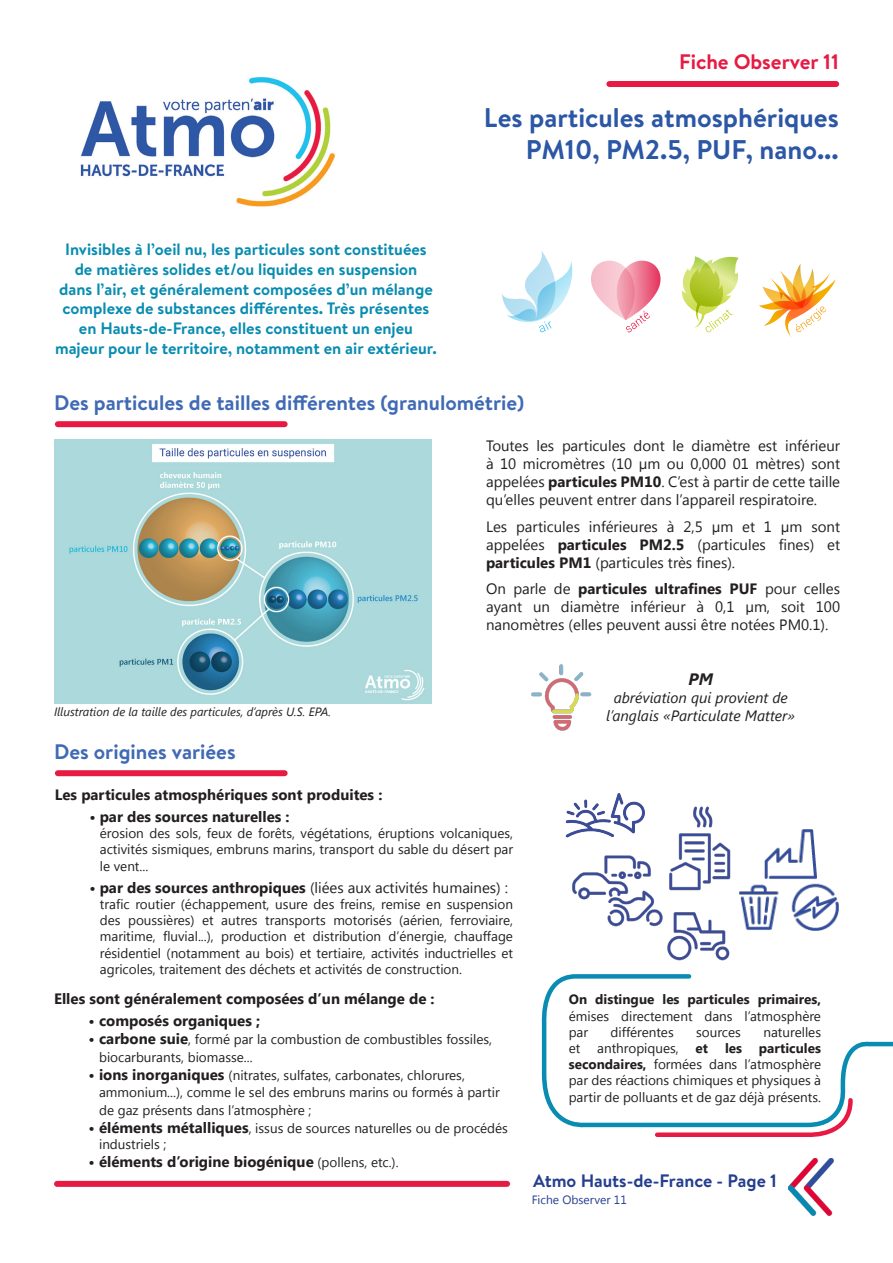
<style>
.page{position:relative;width:893px;height:1263px;background:#fff}
.page>*{position:absolute;margin:0;border:0;box-sizing:border-box;transform-origin:0 0}
.t1{font:700 27px/32.4px "Brandon Text";color:#2c57a5;text-align:right}
.t2{font:700 21px "Brandon Text";color:#406ab4}
.t3{font:700 21px "Brandon Text";color:#e71a43}
.t4{font:700 18px "Brandon Text";color:#253f8e}
.t5{font:700 16.5px/19.8px "Brandon Text";color:#088cb1;text-align:center}
.t6{font:italic 700 16.5px "Segoe UI";color:#231f20}
.t7{font:15px/18px "Segoe UI";color:#231f20;text-align:justify}
.t8{font:700 15px "Segoe UI";color:#231f20}
.t9{font:italic 15px/18px "Segoe UI";color:#231f20;text-align:center}
.t10{font:13.5px/16.2px "Segoe UI";color:#231f20;text-align:justify}
.t11{font:italic 12px "Segoe UI";color:#231f20}
.t12{font:12px "Segoe UI";color:#253f8e}
.s1{font-weight:700}
.s2{font-weight:700;font-size:15px}
.s3{font-weight:400;font-size:13.5px}
</style>
<div class="page">
<svg style="left:541px;top:974px;width:352px;height:154px"></svg>
<div style="left:609px;top:81px;width:227px;height:6px;background:#e71a43"></div>
<div style="left:58px;top:421px;width:227px;height:6px;background:#e71a43"></div>
<img style="left:788px;top:1159px;width:46px;height:56px">
<div style="left:57px;top:1181px;width:450px;height:6px;background:#e71a43"></div>
<img style="left:80px;top:77px;width:255px;height:130px">
<svg style="left:502px;top:251px;width:70px;height:81px"></svg>
<svg style="left:591px;top:261px;width:69px;height:71px"></svg>
<svg style="left:682px;top:256px;width:57px;height:76px"></svg>
<svg style="left:758px;top:263px;width:78px;height:74px"></svg>
<img style="left:531px;top:664px;width:61px;height:67px">
<div style="left:58px;top:770px;width:227px;height:6px;background:#e71a43"></div>
<img style="left:54px;top:439px;width:378px;height:265px">
<img style="left:565px;top:793px;width:80px;height:45px">
<img style="left:572px;top:855px;width:91px;height:72px">
<img style="left:739px;top:829px;width:100px;height:102px">
<img style="left:656px;top:806px;width:75px;height:88px">
<img style="left:667px;top:905px;width:74px;height:56px">
<svg style="left:653px;top:1096px;width:202px;height:41px"></svg>
<p class="t3" style="left:679px;top:47px;width:161px">Fiche Observer 11</p>
<p class="t1" style="left:484px;top:101px;width:356px">Les particules atmosphériques<br>PM10, PM2.5, PUF, nano...</p>
<p class="t5" style="left:55px;top:239px;width:383px">Invisibles à l’oeil nu, les particules sont constituées de matières solides et/ou liquides en suspension<br>dans l’air, et généralement composées d’un mélange complexe de substances différentes. Très présentes en Hauts-de-France, elles constituent un enjeu majeur pour le territoire, notamment en air extérieur.</p>
<p class="t2" style="left:54px;top:388px;width:472px">Des particules de tailles différentes (granulométrie)</p>
<p class="t11" style="left:54px;top:703px;width:279px">Illustration de la taille des particules, d’après U.S. EPA.</p>
<p class="t7" style="left:486px;top:436px;width:356px">Toutes les particules dont le diamètre est inférieur à 10 micromètres (10 µm ou 0,000 01 mètres) sont appelées <span class="s1">particules PM10</span>. C’est à partir de cette taille qu’elles peuvent entrer dans l’appareil respiratoire.</p>
<p class="t7" style="left:486px;top:517px;width:356px">Les particules inférieures à 2,5 µm et 1 µm sont appelées <span class="s1">particules PM2.5</span> (particules fines) et <span class="s1">particules PM1</span> (particules très fines).</p>
<p class="t7" style="left:486px;top:579px;width:356px">On parle de <span class="s1">particules ultrafines PUF</span> pour celles ayant un diamètre inférieur à 0,1 µm, soit 100 nanomètres (elles peuvent aussi être notées PM0.1).</p>
<p class="t6" style="left:688px;top:667px;width:26px">PM</p>
<p class="t9" style="left:606px;top:688px;width:191px">abréviation qui provient de l’anglais «Particulate Matter»</p>
<p class="t2" style="left:54px;top:737px;width:183px">Des origines variées</p>
<p class="t8" style="left:55px;top:784px;width:329px">Les particules atmosphériques sont produites :</p>
<p class="t8" style="left:89px;top:806px;width:202px">• par des sources naturelles :</p>
<p class="t10" style="left:100px;top:825px;width:415px">érosion des sols, feux de forêts, végétations, éruptions volcaniques, activités sismiques, embruns marins, transport du sable du désert par le vent...</p>
<p class="t7" style="left:89px;top:878px;width:420px"><span class="s1">• par des sources anthropiques</span> (liées aux activités humaines) :</p>
<p class="t10" style="left:100px;top:895px;width:415px">trafic routier (échappement, usure des freins, remise en suspension des poussières) et autres transports motorisés (aérien, ferroviaire, maritime, fluvial...), production et distribution d’énergie, chauffage résidentiel (notamment au bois) et tertiaire, activités inductrielles et agricoles, traitement des déchets et activités de construction.</p>
<p class="t8" style="left:54px;top:988px;width:382px">Elles sont généralement composées d’un mélange de :</p>
<p class="t8" style="left:89px;top:1010px;width:173px">• composés organiques ;</p>
<p class="t10" style="left:99px;top:1030px;width:395px;line-height:18px;text-indent:-10px"><span class="s2">• carbone suie</span>, formé par la combustion de combustibles fossiles, biocarburants, biomasse...</p>
<p class="t10" style="left:99px;top:1067px;width:402px;text-indent:-10px"><span class="s2">• ions inorganiques</span> (nitrates, sulfates, carbonates, chlorures, ammonium...), comme le sel des embruns marins ou formés à partir</p>
<p class="t10" style="left:99px;top:1101px;width:214px">de gaz présents dans l’atmosphère ;</p>
<p class="t10" style="left:99px;top:1119px;width:410px;text-indent:-10px"><span class="s2">• éléments métalliques</span>, issus de sources naturelles ou de procédés industriels ;</p>
<p class="t8" style="left:89px;top:1151px;width:312px">• éléments d’origine biogénique <span class="s3">(pollens, etc.).</span></p>
<p class="t10" style="left:569px;top:991px;width:254px"><span class="s1">On distingue les particules primaires, </span>émises directement dans l’atmosphère par</p>
<p class="t10" style="left:611px;top:1023px;width:65px">différentes</p>
<p class="t10" style="left:696px;top:1023px;width:46px">sources</p>
<p class="t10" style="left:569px;top:1023px;width:254px;text-indent:195px">naturelles et anthropiques, <span class="s1">et les particules secondaires,</span> formées dans l’atmosphère par des réactions chimiques et physiques à partir de polluants et de gaz déjà présents.</p>
<p class="t4" style="left:533px;top:1168px;width:245px">Atmo Hauts-de-France - Page 1</p>
<p class="t12" style="left:532px;top:1191px;width:97px">Fiche Observer 11</p>
</div>
